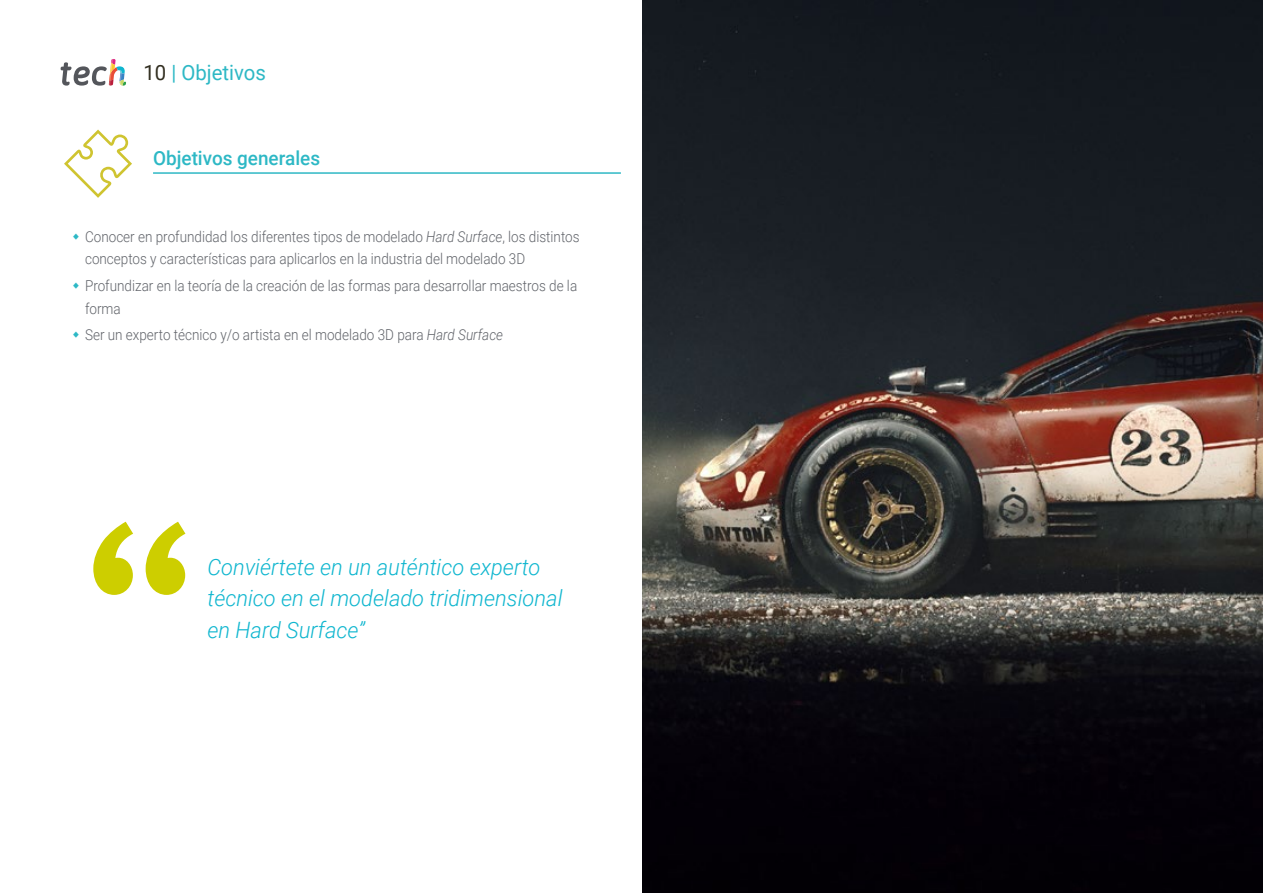
<style>
.page{position:relative;width:1263px;height:893px;background:#fff}
.page>*{position:absolute;margin:0;border:0;box-sizing:border-box;transform-origin:0 0}
.t1{font:italic 300 22.5px/31.5px "Roboto";color:#0fb6cf}
.t2{font:21px "Roboto";color:#2db8c5}
.t3{font:500 19.5px "Roboto";color:#2db8c5}
.t4{font:300 15px/22.5px "Roboto";color:#61646a;scale:.9 1}
.s1{color:#312e20}
.s2{font-style:italic}
</style>
<div class="page">
<hr style="left:153px;top:173px;width:468px;height:1px;background:#2db8c5">
<svg style="left:64px;top:130px;width:68px;height:68px"></svg>
<img style="left:642px;top:0;width:621px;height:893px">
<svg style="left:61px;top:59px;width:65px;height:27px"></svg>
<svg style="left:93px;top:522px;width:92px;height:73px"></svg>
<h2 class="t2" style="left:144px;top:57px;width:124px"><span class="s1">10</span> | Objetivos</h2>
<h3 class="t3" style="left:153px;top:144px;width:169px">Objetivos generales</h3>
<p class="t4" style="left:85px;top:225px;width:551px">Conocer en profundidad los diferentes tipos de modelado <span class="s2">Hard Surface</span>, los distintos conceptos y características para aplicarlos en la industria del modelado 3D</p>
<p class="t4" style="left:85px;top:274px;width:548px">Profundizar en la teoría de la creación de las formas para desarrollar maestros de la forma</p>
<p class="t4" style="left:85px;top:323px;width:466px">Ser un experto técnico y/o artista en el modelado 3D para <span class="s2">Hard Surface</span></p>
<h1 class="t1" style="left:207px;top:550px;width:357px">Conviértete en un auténtico experto técnico en el modelado tridimensional en Hard Surface”</h1>
</div>
